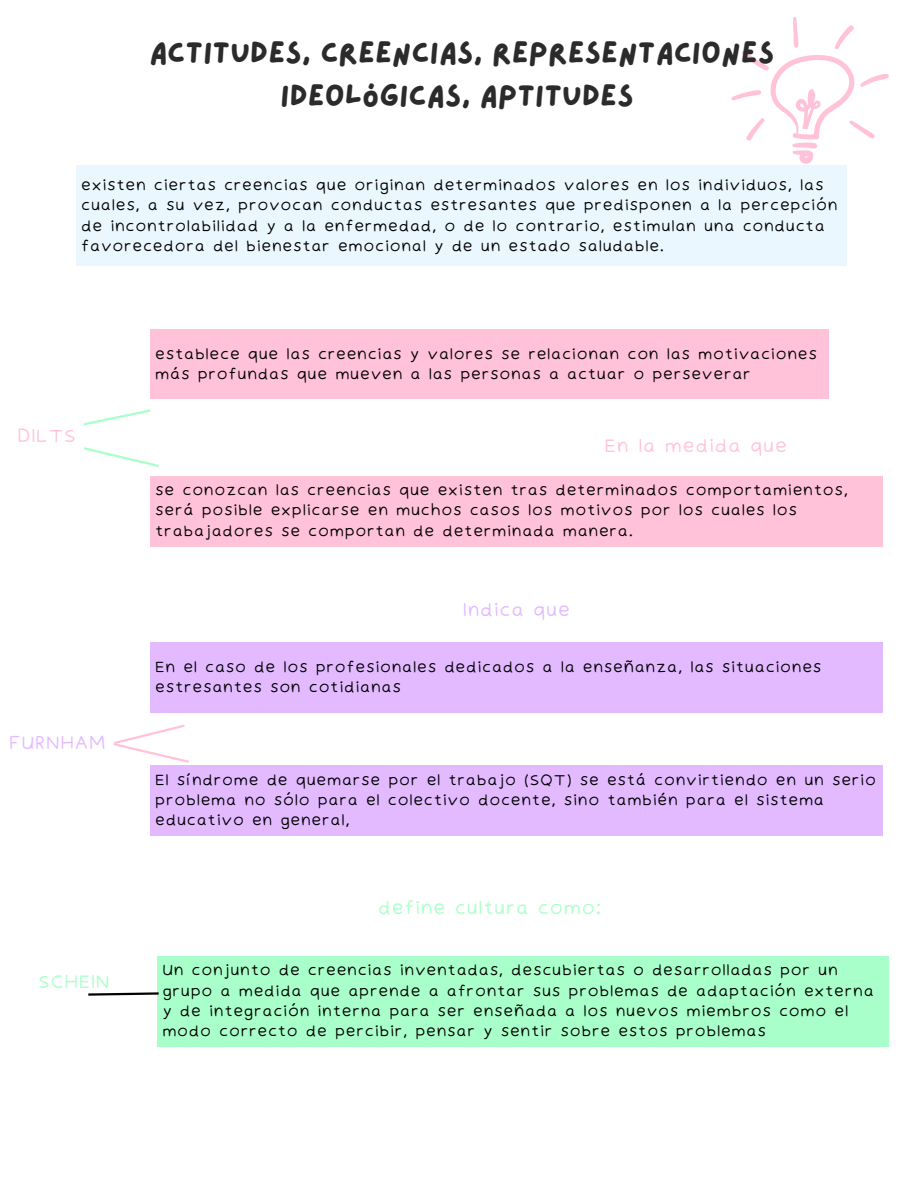
<style>
.page{position:relative;width:918px;height:1188px;background:#fff}
.page>*{position:absolute;margin:0;border:0;box-sizing:border-box;transform-origin:0 0}
.t1{font:31.05px/43.3px "Lazydog";color:#2b2b2b;text-align:center}
.t2{font:18px "Irene Florentina";color:#a9ffc9}
.t3{font:18px "Irene Florentina";color:#ffc2d8}
.t4{font:18px "Irene Florentina";color:#e3baff}
.t5{font:15px/20.2px "Irene Florentina";color:#000}
</style>
<div class="page">
<svg style="left:731px;top:17px;width:158px;height:147px"></svg>
<div style="left:76px;top:165px;width:771px;height:100px;background:#eaf7ff"></div>
<div style="left:150px;top:329px;width:679px;height:70px;background:#ffc2d8"></div>
<div style="left:150px;top:476px;width:732px;height:70px;background:#ffc2d8"></div>
<div style="left:150px;top:643px;width:732px;height:70px;background:#e3baff"></div>
<div style="left:150px;top:765px;width:732px;height:71px;background:#e3baff"></div>
<div style="left:158px;top:956px;width:731px;height:91px;background:#a9ffc9"></div>
<svg style="left:83px;top:409px;width:68px;height:17px"></svg>
<svg style="left:84px;top:447px;width:75px;height:20px"></svg>
<svg style="left:114px;top:724px;width:75px;height:39px"></svg>
<svg style="left:88px;top:991px;width:71px;height:6px"></svg>
<h1 class="t1" style="left:149px;top:32px;width:627px">ACTITUDES, CREENCIAS, REPRESENTACIONES<br>IDEOLÓGICAS, APTITUDES</h1>
<p class="t5" style="left:81px;top:175px;width:758px">existen ciertas creencias que originan determinados valores en los individuos, las cuales, a su vez, provocan conductas estresantes que predisponen a la percepción de incontrolabilidad y a la enfermedad, o de lo contrario, estimulan una conducta favorecedora del bienestar emocional y de un estado saludable.</p>
<p class="t3" style="left:17px;top:424px;width:61px">DILTS</p>
<p class="t4" style="left:9px;top:731px;width:99px">FURNHAM</p>
<p class="t2" style="left:38px;top:970px;width:74px">SCHEIN</p>
<h2 class="t5" style="left:155px;top:344px;width:664px">establece que las creencias y valores se relacionan con las motivaciones más profundas que mueven a las personas a actuar o perseverar</h2>
<p class="t3" style="left:604px;top:435px;width:185px">En la medida que</p>
<h3 class="t5" style="left:155px;top:480px;width:695px">se conozcan las creencias que existen tras determinados comportamientos, será posible explicarse en muchos casos los motivos por los cuales los trabajadores se comportan de determinada manera.</h3>
<h3 class="t4" style="left:463px;top:599px;width:109px">Indica que</h3>
<p class="t5" style="left:155px;top:657px;width:669px">En el caso de los profesionales dedicados a la enseñanza, las situaciones estresantes son cotidianas</p>
<h2 class="t5" style="left:155px;top:769px;width:723px">El síndrome de quemarse por el trabajo (SQT) se está convirtiendo en un serio problema no sólo para el colectivo docente, sino también para el sistema educativo en general,</h2>
<h3 class="t2" style="left:378px;top:897px;width:225px">define cultura como:</h3>
<p class="t5" style="left:162px;top:960px;width:714px">Un conjunto de creencias inventadas, descubiertas o desarrolladas por un grupo a medida que aprende a afrontar sus problemas de adaptación externa y de integración interna para ser enseñada a los nuevos miembros como el modo correcto de percibir, pensar y sentir sobre estos problemas</p>
</div>
